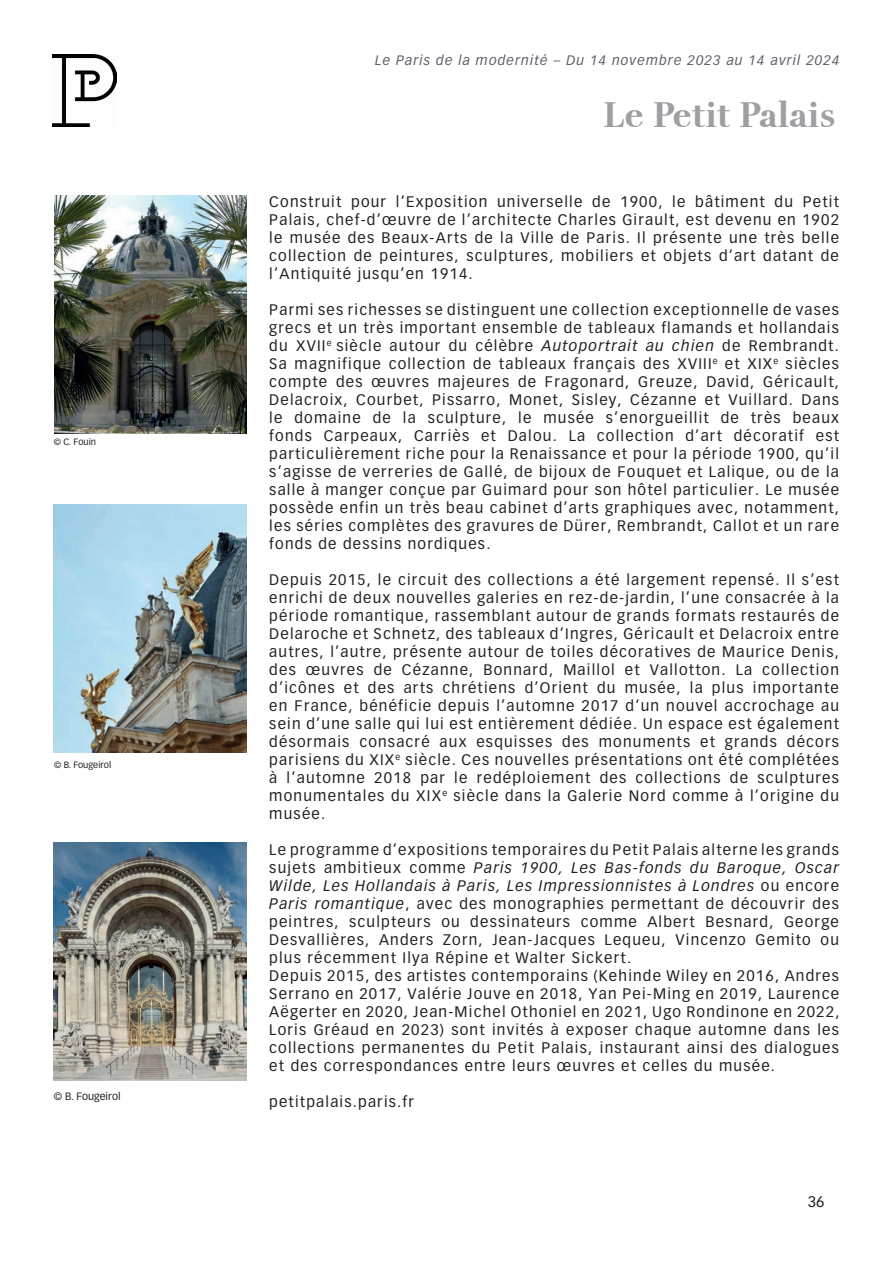
<style>
.page{position:relative;width:893px;height:1263px;background:#fff}
.page>*{position:absolute;margin:0;border:0;box-sizing:border-box;transform-origin:0 0}
.t1{font:700 36px "Petit Palais";color:#9d9fa2}
.t2{font:15px/18px "Vectora LT Std";letter-spacing:.08em;color:#231f20;text-align:justify}
.t3{font:italic 13.5px "Vectora LT Std";letter-spacing:.08em;color:#5b5f66}
.t4{font:10.5px "Vectora LT Std";color:#231f20}
.t5{font:9px "Vectora LT Std";color:#231f20}
.s1{font-style:italic}
</style>
<div class="page">
<img style="left:54px;top:196px;width:193px;height:237px">
<img style="left:54px;top:842px;width:193px;height:238px">
<img style="left:54px;top:504px;width:193px;height:249px">
<img style="left:53px;top:54px;width:64px;height:72px">
<p class="t5" style="left:54px;top:436px;width:44px">© C. Fouin</p>
<p class="t5" style="left:54px;top:759px;width:59px">© B. Fougeirol</p>
<p class="t4" style="left:54px;top:1090px;width:68px">© B. Fougeirol</p>
<p class="t3" style="left:375px;top:52px;width:466px">Le Paris de la modernité – Du 14 novembre 2023 au 14 avril 2024</p>
<h1 class="t1" style="left:603px;top:93px;width:234px">Le Petit Palais</h1>
<p class="t2" style="left:269px;top:193px;width:571px">Construit pour l’Exposition universelle de 1900, le bâtiment du Petit Palais, chef-d’œuvre de l’architecte Charles Girault, est devenu en 1902 le musée des Beaux-Arts de la Ville de Paris. Il présente une très belle collection de peintures, sculptures, mobiliers et objets d’art datant de l’Antiquité jusqu’en 1914.</p>
<p class="t2" style="left:269px;top:301px;width:571px">Parmi ses richesses se distinguent une collection exceptionnelle de vases grecs et un très important ensemble de tableaux flamands et hollandais du XVII<sup>e</sup> siècle autour du célèbre <span class="s1">Autoportrait au chien</span> de Rembrandt.<br>Sa magnifique collection de tableaux français des XVIII<sup>e</sup> et XIX<sup>e</sup> siècles compte des œuvres majeures de Fragonard, Greuze, David, Géricault, Delacroix, Courbet, Pissarro, Monet, Sisley, Cézanne et Vuillard. Dans le domaine de la sculpture, le musée s’enorgueillit de très beaux fonds Carpeaux, Carriès et Dalou. La collection d’art décoratif est particulièrement riche pour la Renaissance et pour la période 1900, qu’il s’agisse de verreries de Gallé, de bijoux de Fouquet et Lalique, ou de la salle à manger conçue par Guimard pour son hôtel particulier. Le musée possède enfin un très beau cabinet d’arts graphiques avec, notamment, les séries complètes des gravures de Dürer, Rembrandt, Callot et un rare fonds de dessins nordiques.</p>
<p class="t2" style="left:269px;top:571px;width:571px">Depuis 2015, le circuit des collections a été largement repensé. Il s’est enrichi de deux nouvelles galeries en rez-de-jardin, l’une consacrée à la période romantique, rassemblant autour de grands formats restaurés de Delaroche et Schnetz, des tableaux d’Ingres, Géricault et Delacroix entre autres, l’autre, présente autour de toiles décoratives de Maurice Denis, des œuvres de Cézanne, Bonnard, Maillol et Vallotton. La collection d’icônes et des arts chrétiens d’Orient du musée, la plus importante en France, bénéficie depuis l’automne 2017 d’un nouvel accrochage au sein d’une salle qui lui est entièrement dédiée. Un espace est également désormais consacré aux esquisses des monuments et grands décors parisiens du XIX<sup>e</sup> siècle. Ces nouvelles présentations ont été complétées à l’automne 2018 par le redéploiement des collections de sculptures monumentales du XIX<sup>e</sup> siècle dans la Galerie Nord comme à l’origine du musée.</p>
<p class="t2" style="left:269px;top:841px;width:572px;text-align:left">Le programme d’expositions temporaires du Petit Palais alterne les grands sujets ambitieux comme <span class="s1">Paris 1900, Les Bas-fonds du Baroque, Oscar Wilde, Les Hollandais à Paris, Les Impressionnistes à Londres</span> ou encore <span class="s1">Paris romantique</span>, avec des monographies permettant de découvrir des peintres, sculpteurs ou dessinateurs comme Albert Besnard, George Desvallières, Anders Zorn, Jean-Jacques Lequeu, Vincenzo Gemito ou plus récemment Ilya Répine et Walter Sickert.<br>Depuis 2015, des artistes contemporains (Kehinde Wiley en 2016, Andres Serrano en 2017, Valérie Jouve en 2018, Yan Pei-Ming en 2019, Laurence Aëgerter en 2020, Jean-Michel Othoniel en 2021, Ugo Rondinone en 2022, Loris Gréaud en 2023) sont invités à exposer chaque automne dans les collections permanentes du Petit Palais, instaurant ainsi des dialogues et des correspondances entre leurs œuvres et celles du musée.</p>
<p class="t2" style="left:269px;top:1093px;width:146px">petitpalais.paris.fr</p>
<p class="t2" style="left:808px;top:1193px;width:18px">36</p>
</div>
